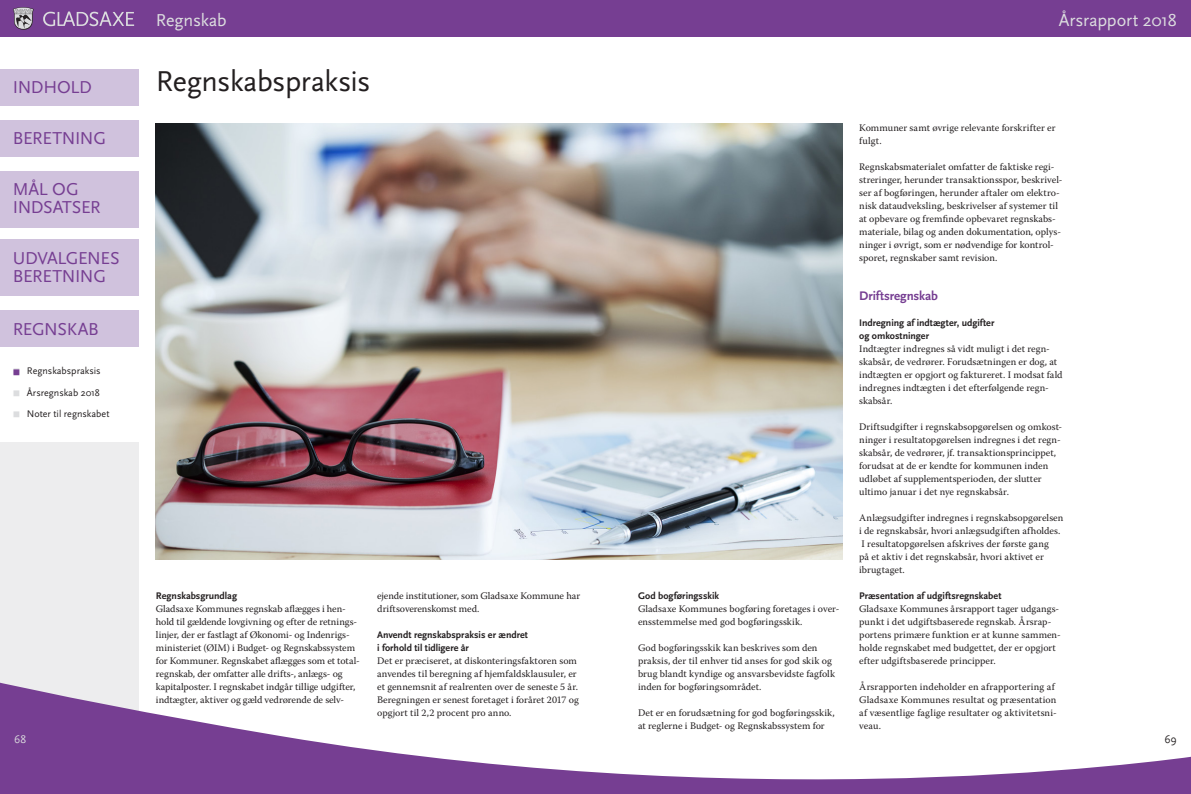
<style>
.page{position:relative;width:1191px;height:794px;background:#fff}
.page>*{position:absolute;margin:0;border:0;box-sizing:border-box;transform-origin:0 0}
.t1{font:30px "Scala Sans";letter-spacing:-.02em;color:#231f20}
.t2{font:18px/18px "Scala Sans";letter-spacing:-.02em;color:#763e92}
.t3{font:18px "Scala Sans";letter-spacing:-.01em;color:#dcdddf}
.t4{font:700 13px "Scala Sans";letter-spacing:-.01em;color:#763e92}
.t5{font:11.5px "Scala Sans";color:#dcdddf}
.t6{font:11.5px "Scala Sans";color:#231f20}
.t7{font:10px/13px "Warnock Pro";letter-spacing:.005em;color:#231f20}
.t8{font:700 10px/13px "Scala Sans";color:#231f20}
.t9{font:10px "Scala Sans";color:#231f20}
.t10{font:10px "Wingdings";color:#763e92}
.s1{color:#dcdddf}
</style>
<div class="page">
<div style="left:0;top:443px;width:139px;height:299px;background:#ededee"></div>
<div style="left:0;top:0;width:1191px;height:37px;background:#763e92"></div>
<svg style="left:13px;top:7px;width:21px;height:23px"></svg>
<svg style="left:43px;top:12px;width:91px;height:14px"></svg>
<svg style="left:0;top:682px;width:1191px;height:112px"></svg>
<div style="left:0;top:69px;width:139px;height:37px;background:#d0c2dd"></div>
<div style="left:0;top:120px;width:139px;height:37px;background:#d0c2dd"></div>
<div style="left:0;top:310px;width:139px;height:37px;background:#d0c2dd"></div>
<div style="left:0;top:239px;width:139px;height:57px;background:#d0c2dd"></div>
<div style="left:0;top:171px;width:139px;height:56px;background:#d0c2dd"></div>
<img style="left:156px;top:123px;width:686px;height:437px">
<h2 class="t2" style="left:13px;top:79px;width:81px">INDHOLD</h2>
<h2 class="t2" style="left:13px;top:130px;width:95px">BERETNING</h2>
<h2 class="t2" style="left:13px;top:181px;width:89px">MÅL OG<br>INDSATSER</h2>
<h2 class="t2" style="left:13px;top:249px;width:108px">UDVALGENES<br>BERETNING</h2>
<h2 class="t2" style="left:13px;top:320px;width:88px">REGNSKAB</h2>
<p class="t9" style="left:27px;top:366px;width:75px">Regnskabspraksis</p>
<p class="t9" style="left:13px;top:387px;width:89px"><span class="s1">■</span> Årsregnskab 2018</p>
<p class="t9" style="left:13px;top:409px;width:98px"><span class="s1">■</span> Noter til regnskabet</p>
<p class="t10" style="left:13px;top:366px;width:9px">■</p>
<h2 class="t3" style="left:156px;top:10px;width:72px">Regnskab</h2>
<h1 class="t1" style="left:156px;top:65px;width:216px">Regnskabspraksis</h1>
<p class="t8" style="left:156px;top:589px;width:83px">Regnskabsgrundlag</p>
<p class="t7" style="left:156px;top:602px;width:205px">Gladsaxe Kommunes regnskab aflægges i hen&shy;hold til gældende lovgivning og efter de retnings&shy;linjer, der er fastlagt af Økonomi- og Indenrigs&shy;ministeriet (ØIM) i Budget- og Regnskabssystem for Kommuner. Regnskabet aflægges som et total&shy;regnskab, der omfatter alle drifts-, anlægs- og kapitalposter. I regnskabet indgår tillige udgifter, indtægter, aktiver og gæld vedrørende de selv-</p>
<p class="t7" style="left:377px;top:589px;width:205px">ejende institutioner, som Gladsaxe Kommune har driftsoverenskomst med.</p>
<p class="t8" style="left:377px;top:628px;width:152px">Anvendt regnskabspraksis er ændret i forhold til tidligere år</p>
<p class="t7" style="left:377px;top:654px;width:203px">Det er præciseret, at diskonteringsfaktoren som anvendes til beregning af hjemfaldsklausuler, er et gennemsnit af realrenten over de seneste 5 år.<br>Beregningen er senest foretaget i foråret 2017 og opgjort til 2,2 procent pro anno.</p>
<h2 class="t3" style="left:1058px;top:10px;width:119px">Årsrapport 2018</h2>
<p class="t8" style="left:638px;top:589px;width:83px">God bogføringsskik</p>
<p class="t7" style="left:638px;top:602px;width:203px">Gladsaxe Kommunes bogføring foretages i over&shy;ensstemmelse med god bogføringsskik.</p>
<p class="t7" style="left:638px;top:641px;width:199px">God bogføringsskik kan beskrives som den praksis, der til enhver tid anses for god skik og brug blandt kyndige og ansvarsbevidste fagfolk inden for bogføringsområdet.</p>
<p class="t7" style="left:638px;top:706px;width:198px">Det er en forudsætning for god bogføringsskik, at reglerne i Budget- og Regnskabssystem for</p>
<p class="t7" style="left:859px;top:121px;width:198px">Kommuner samt øvrige relevante forskrifter er fulgt.</p>
<p class="t7" style="left:859px;top:160px;width:205px">Regnskabsmaterialet omfatter de faktiske regi&shy;streringer, herunder transaktionsspor, beskrivel&shy;ser af bogføringen, herunder aftaler om elektro&shy;nisk dataudveksling, beskrivelser af systemer til at opbevare og fremfinde opbevaret regnskabs&shy;materiale, bilag og anden dokumentation, oplys&shy;ninger i øvrigt, som er nødvendige for kontrol&shy;sporet, regnskaber samt revision.</p>
<h3 class="t4" style="left:859px;top:288px;width:80px">Driftsregnskab</h3>
<p class="t8" style="left:859px;top:316px;width:137px">Indregning af indtægter, udgifter og omkostninger</p>
<p class="t7" style="left:859px;top:342px;width:205px">Indtægter indregnes så vidt muligt i det regn&shy;skabsår, de vedrører. Forudsætningen er dog, at indtægten er opgjort og faktureret. I modsat fald indregnes indtægten i det efterfølgende regn&shy;skabsår.</p>
<p class="t7" style="left:859px;top:420px;width:204px">Driftsudgifter i regnskabsopgørelsen og omkost&shy;ninger i resultatopgørelsen indregnes i det regn&shy;skabsår, de vedrører, jf. transaktionsprincippet, forudsat at de er kendte for kommunen inden udløbet af supplementsperioden, der slutter ultimo januar i det nye regnskabsår.</p>
<p class="t7" style="left:859px;top:511px;width:206px">Anlægsudgifter indregnes i regnskabsopgørelsen i de regnskabsår, hvori anlægsudgiften afholdes.<br>I resultatopgørelsen afskrives der første gang<br>på et aktiv i det regnskabsår, hvori aktivet er ibrugtaget.</p>
<p class="t8" style="left:859px;top:589px;width:144px">Præsentation af udgiftsregnskabet</p>
<p class="t7" style="left:859px;top:602px;width:203px">Gladsaxe Kommunes årsrapport tager udgangs&shy;punkt i det udgiftsbaserede regnskab. Årsrap&shy;portens primære funktion er at kunne sammen&shy;holde regnskabet med budgettet, der er opgjort efter udgiftsbaserede principper.</p>
<p class="t7" style="left:859px;top:680px;width:199px">Årsrapporten indeholder en afrapportering af Gladsaxe Kommunes resultat og præsentation af væsentlige faglige resultater og aktivitetsni&shy;veau.</p>
<p class="t5" style="left:14px;top:733px;width:13px">68</p>
<p class="t6" style="left:1164px;top:733px;width:14px">69</p>
</div>
